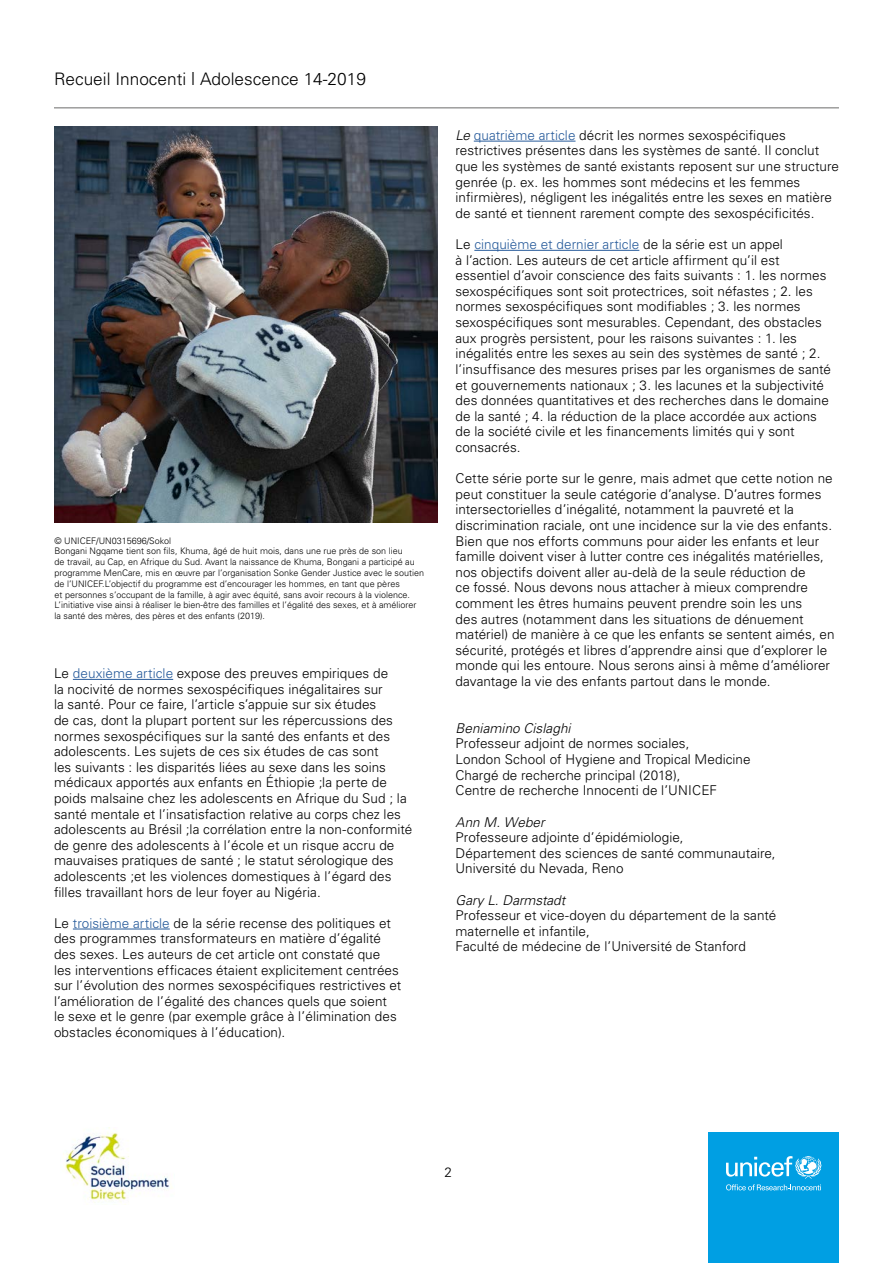
<style>
.page{position:relative;width:893px;height:1263px;background:#fff}
.page>*{position:absolute;margin:0;border:0;box-sizing:border-box;transform-origin:0 0}
.t1{font:300 17.25px "Univers";color:#000}
.t2{font:300 13.5px/15.6px "Univers";letter-spacing:.005em;color:#000}
.t3{font:italic 300 13.5px "Univers";letter-spacing:.005em;color:#000}
.t4{font:300 9px/10.8px "Univers";color:#000}
.s1{font-size:18px}
.s2{color:#275b9b}
.s3{font-style:italic}
</style>
<div class="page">
<hr style="left:54px;top:107px;width:785px;height:2px;background:#9d9d9c">
<img style="left:63px;top:1128px;width:109px;height:75px">
<hr style="left:73px;top:679px;width:100px;height:1px;background:#275b9b">
<hr style="left:73px;top:929px;width:97px;height:1px;background:#275b9b">
<hr style="left:474px;top:141px;width:101px;height:1px;background:#275b9b">
<hr style="left:474px;top:250px;width:165px;height:1px;background:#275b9b">
<div style="left:708px;top:1132px;width:131px;height:131px;background:#009fe3"></div>
<svg style="left:726px;top:1156px;width:95px;height:34px"></svg>
<img style="left:54px;top:126px;width:383px;height:396px">
<p class="t1" style="left:54px;top:69px;width:313px">Recueil Innocenti <span class="s1">|</span> Adolescence 14-2019</p>
<p class="t4" style="left:54px;top:535px;width:371px">© UNICEF/UN0315696/Sokol<br>Bongani Ngqame tient son fils, Khuma, âgé de huit mois, dans une rue près de son lieu<br>de travail, au Cap, en Afrique du Sud. Avant la naissance de Khuma, Bongani a participé au programme MenCare, mis en œuvre par l’organisation Sonke Gender Justice avec le soutien de l’UNICEF.L’objectif du programme est d’encourager les hommes, en tant que pères<br>et personnes s’occupant de la famille, à agir avec équité, sans avoir recours à la violence.<br>L’initiative vise ainsi à réaliser le bien-être des familles et l’égalité des sexes, et à améliorer la santé des mères, des pères et des enfants (2019).</p>
<p class="t2" style="left:54px;top:665px;width:360px">Le <span class="s2">deuxième article</span> expose des preuves empiriques de<br>la nocivité de normes sexospécifiques inégalitaires sur<br>la santé. Pour ce faire, l’article s’appuie sur six études<br>de cas, dont la plupart portent sur les répercussions des normes sexospécifiques sur la santé des enfants et des adolescents. Les sujets de ces six études de cas sont<br>les suivants : les disparités liées au sexe dans les soins médicaux apportés aux enfants en Éthiopie ;la perte de poids malsaine chez les adolescents en Afrique du Sud ; la santé mentale et l’insatisfaction relative au corps chez les adolescents au Brésil ;la corrélation entre la non-conformité de genre des adolescents à l’école et un risque accru de mauvaises pratiques de santé ; le statut sérologique des adolescents ;et les violences domestiques à l’égard des filles travaillant hors de leur foyer au Nigéria.</p>
<p class="t2" style="left:54px;top:915px;width:349px">Le <span class="s2">troisième article</span> de la série recense des politiques et des programmes transformateurs en matière d’égalité des sexes. Les auteurs de cet article ont constaté que<br>les interventions efficaces étaient explicitement centrées sur l’évolution des normes sexospécifiques restrictives et l’amélioration de l’égalité des chances quels que soient<br>le sexe et le genre (par exemple grâce à l’élimination des obstacles économiques à l’éducation).</p>
<p class="t2" style="left:455px;top:127px;width:385px"><span class="s3">Le</span> <span class="s2">quatrième article</span> décrit les normes sexospécifiques restrictives présentes dans les systèmes de santé. Il conclut que les systèmes de santé existants reposent sur une structure genrée (p. ex. les hommes sont médecins et les femmes infirmières), négligent les inégalités entre les sexes en matière de santé et tiennent rarement compte des sexospécificités.</p>
<p class="t2" style="left:455px;top:236px;width:377px">Le <span class="s2">cinquième et dernier article</span> de la série est un appel<br>à l’action. Les auteurs de cet article affirment qu’il est essentiel d’avoir conscience des faits suivants : 1. les normes sexospécifiques sont soit protectrices, soit néfastes ; 2. les normes sexospécifiques sont modifiables ; 3. les normes sexospécifiques sont mesurables. Cependant, des obstacles aux progrès persistent, pour les raisons suivantes : 1. les inégalités entre les sexes au sein des systèmes de santé ; 2. l’insuffisance des mesures prises par les organismes de santé et gouvernements nationaux ; 3. les lacunes et la subjectivité des données quantitatives et des recherches dans le domaine de la santé ; 4. la réduction de la place accordée aux actions de la société civile et les financements limités qui y sont consacrés.</p>
<p class="t2" style="left:455px;top:470px;width:381px">Cette série porte sur le genre, mais admet que cette notion ne peut constituer la seule catégorie d’analyse. D’autres formes intersectorielles d’inégalité, notamment la pauvreté et la discrimination raciale, ont une incidence sur la vie des enfants.<br>Bien que nos efforts communs pour aider les enfants et leur famille doivent viser à lutter contre ces inégalités matérielles, nos objectifs doivent aller au-delà de la seule réduction de<br>ce fossé. Nous devons nous attacher à mieux comprendre comment les êtres humains peuvent prendre soin les uns<br>des autres (notamment dans les situations de dénuement matériel) de manière à ce que les enfants se sentent aimés, en sécurité, protégés et libres d’apprendre ainsi que d’explorer le monde qui les entoure. Nous serons ainsi à même d’améliorer davantage la vie des enfants partout dans le monde.</p>
<p class="t3" style="left:455px;top:720px;width:117px">Beniamino Cislaghi</p>
<p class="t2" style="left:455px;top:735px;width:297px">Professeur adjoint de normes sociales,<br>London School of Hygiene and Tropical Medicine Chargé de recherche principal (2018),<br>Centre de recherche Innocenti de l’UNICEF</p>
<p class="t3" style="left:455px;top:813px;width:91px">Ann M. Weber</p>
<p class="t2" style="left:455px;top:829px;width:322px">Professeure adjointe d’épidémiologie,<br>Département des sciences de santé communautaire,<br>Université du Nevada, Reno</p>
<p class="t3" style="left:455px;top:892px;width:111px">Gary L. Darmstadt</p>
<p class="t2" style="left:455px;top:907px;width:322px">Professeur et vice-doyen du département de la santé maternelle et infantile,<br>Faculté de médecine de l’Université de Stanford</p>
<p class="t2" style="left:444px;top:1164px;width:9px">2</p>
</div>
